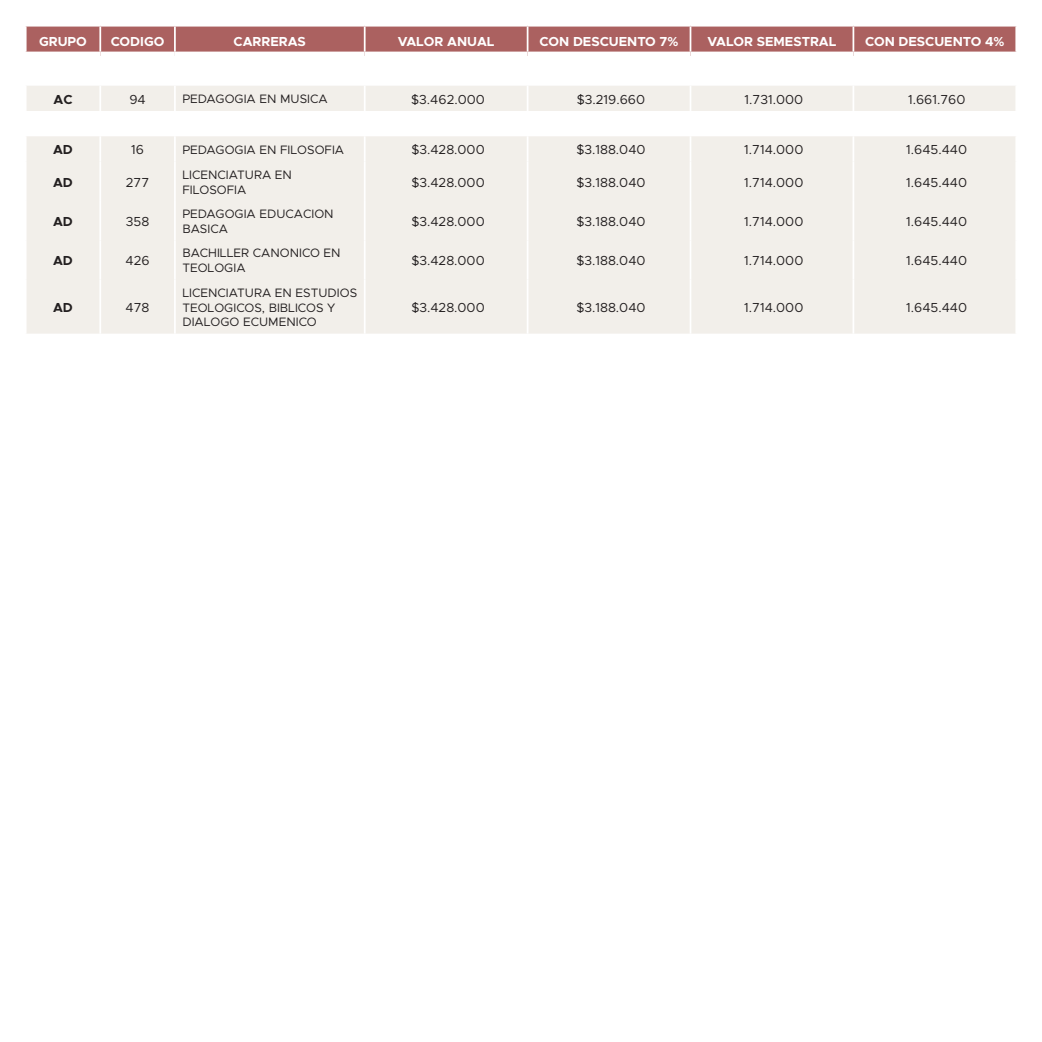
<style>
.page{position:relative;width:1042px;height:1042px;background:#fff}
.page>*{position:absolute;margin:0;border:0;box-sizing:border-box;transform-origin:0 0}
.Textogeneralcentrado{font:13.12px "Metropolis";color:#231f20}
.cabeza{font:700 13.12px "Metropolis";color:#fff}
.columnaDer{font:13.12px "Metropolis";color:#231f20}
.ColumnaIzq{font:700 13.12px "Metropolis";color:#231f20}
.JustificacionIzquierdaCarreras{font:12.25px/14.7px "Metropolis";color:#231f20}
</style>
<div class="page">
<svg style="left:27px;top:86px;width:988px;height:248px;background:#f3f0ec"></svg>
<svg style="left:26px;top:26px;width:989px;height:26px;background:#ae6766"></svg>
<hr style="left:690px;top:25px;width:163px;height:2px;background:#fff">
<hr style="left:689px;top:27px;width:2px;height:25px;background:#fff">
<hr style="left:853px;top:25px;width:164px;height:2px;background:#fff">
<hr style="left:852px;top:27px;width:2px;height:25px;background:#fff">
<hr style="left:99px;top:86px;width:2px;height:25px;background:#fff">
<hr style="left:174px;top:86px;width:2px;height:25px;background:#fff">
<svg style="left:364px;top:86px;width:1px;height:25px"></svg>
<svg style="left:527px;top:86px;width:1px;height:25px"></svg>
<hr style="left:689px;top:86px;width:2px;height:25px;background:#fff">
<hr style="left:852px;top:86px;width:2px;height:25px;background:#fff">
<hr style="left:99px;top:136px;width:2px;height:26px;background:#fff">
<hr style="left:174px;top:136px;width:2px;height:26px;background:#fff">
<svg style="left:364px;top:136px;width:1px;height:26px"></svg>
<svg style="left:527px;top:136px;width:1px;height:26px"></svg>
<hr style="left:689px;top:136px;width:2px;height:26px;background:#fff">
<hr style="left:852px;top:136px;width:2px;height:26px;background:#fff">
<hr style="left:99px;top:162px;width:2px;height:39px;background:#fff">
<hr style="left:174px;top:162px;width:2px;height:39px;background:#fff">
<hr style="left:364px;top:162px;width:1px;height:39px;background:#fff">
<hr style="left:527px;top:162px;width:1px;height:39px;background:#fff">
<hr style="left:689px;top:162px;width:2px;height:39px;background:#fff">
<hr style="left:852px;top:162px;width:2px;height:39px;background:#fff">
<hr style="left:99px;top:201px;width:2px;height:39px;background:#fff">
<hr style="left:174px;top:201px;width:2px;height:39px;background:#fff">
<hr style="left:364px;top:201px;width:1px;height:39px;background:#fff">
<hr style="left:527px;top:201px;width:1px;height:39px;background:#fff">
<hr style="left:689px;top:201px;width:2px;height:39px;background:#fff">
<hr style="left:852px;top:201px;width:2px;height:39px;background:#fff">
<hr style="left:99px;top:240px;width:2px;height:40px;background:#fff">
<hr style="left:174px;top:240px;width:2px;height:40px;background:#fff">
<hr style="left:364px;top:240px;width:1px;height:40px;background:#fff">
<hr style="left:527px;top:240px;width:1px;height:40px;background:#fff">
<hr style="left:689px;top:240px;width:2px;height:40px;background:#fff">
<hr style="left:852px;top:240px;width:2px;height:40px;background:#fff">
<hr style="left:99px;top:280px;width:2px;height:54px;background:#fff">
<hr style="left:174px;top:280px;width:2px;height:54px;background:#fff">
<hr style="left:364px;top:280px;width:1px;height:54px;background:#fff">
<hr style="left:527px;top:280px;width:1px;height:54px;background:#fff">
<hr style="left:689px;top:280px;width:2px;height:54px;background:#fff">
<hr style="left:852px;top:280px;width:2px;height:54px;background:#fff">
<p class="cabeza" style="left:39px;top:33px;width:49px">GRUPO</p>
<p class="cabeza" style="left:111px;top:33px;width:55px">CODIGO</p>
<p class="cabeza" style="left:234px;top:33px;width:74px">CARRERAS</p>
<p class="cabeza" style="left:398px;top:33px;width:98px">VALOR ANUAL</p>
<p class="cabeza" style="left:539px;top:33px;width:140px">CON DESCUENTO 7%</p>
<p class="cabeza" style="left:707px;top:33px;width:130px">VALOR SEMESTRAL</p>
<p class="cabeza" style="left:865px;top:33px;width:141px">CON DESCUENTO 4%</p>
<p class="ColumnaIzq" style="left:53px;top:91px;width:20px">AC</p>
<p class="Textogeneralcentrado" style="left:129px;top:91px;width:18px">94</p>
<p class="JustificacionIzquierdaCarreras" style="left:182px;top:92px;width:147px">PEDAGOGIA EN MUSICA</p>
<p class="Textogeneralcentrado" style="left:411px;top:91px;width:75px">$3.462.000</p>
<p class="Textogeneralcentrado" style="left:577px;top:91px;width:70px">$3.219.660</p>
<p class="Textogeneralcentrado" style="left:744px;top:91px;width:60px">1.731.000</p>
<p class="columnaDer" style="left:908px;top:91px;width:59px">1.661.760</p>
<p class="ColumnaIzq" style="left:53px;top:141px;width:21px">AD</p>
<p class="Textogeneralcentrado" style="left:131px;top:141px;width:14px">16</p>
<p class="JustificacionIzquierdaCarreras" style="left:182px;top:142px;width:163px">PEDAGOGIA EN FILOSOFIA</p>
<p class="Textogeneralcentrado" style="left:411px;top:141px;width:75px">$3.428.000</p>
<p class="Textogeneralcentrado" style="left:576px;top:141px;width:71px">$3.188.040</p>
<p class="Textogeneralcentrado" style="left:744px;top:141px;width:61px">1.714.000</p>
<p class="columnaDer" style="left:906px;top:141px;width:62px">1.645.440</p>
<p class="ColumnaIzq" style="left:53px;top:174px;width:21px">AD</p>
<p class="Textogeneralcentrado" style="left:126px;top:174px;width:25px">277</p>
<p class="JustificacionIzquierdaCarreras" style="left:182px;top:167px;width:111px">LICENCIATURA EN<br>FILOSOFIA</p>
<p class="Textogeneralcentrado" style="left:411px;top:174px;width:75px">$3.428.000</p>
<p class="Textogeneralcentrado" style="left:576px;top:174px;width:71px">$3.188.040</p>
<p class="Textogeneralcentrado" style="left:744px;top:174px;width:61px">1.714.000</p>
<p class="columnaDer" style="left:906px;top:174px;width:62px">1.645.440</p>
<p class="ColumnaIzq" style="left:53px;top:213px;width:21px">AD</p>
<p class="Textogeneralcentrado" style="left:126px;top:213px;width:25px">358</p>
<p class="JustificacionIzquierdaCarreras" style="left:182px;top:207px;width:153px">PEDAGOGIA EDUCACION<br>BASICA</p>
<p class="Textogeneralcentrado" style="left:411px;top:213px;width:75px">$3.428.000</p>
<p class="Textogeneralcentrado" style="left:576px;top:213px;width:71px">$3.188.040</p>
<p class="Textogeneralcentrado" style="left:744px;top:213px;width:61px">1.714.000</p>
<p class="columnaDer" style="left:906px;top:213px;width:62px">1.645.440</p>
<p class="ColumnaIzq" style="left:53px;top:252px;width:21px">AD</p>
<p class="Textogeneralcentrado" style="left:126px;top:252px;width:26px">426</p>
<p class="JustificacionIzquierdaCarreras" style="left:182px;top:246px;width:160px">BACHILLER CANONICO EN<br>TEOLOGIA</p>
<p class="Textogeneralcentrado" style="left:411px;top:252px;width:75px">$3.428.000</p>
<p class="Textogeneralcentrado" style="left:576px;top:252px;width:71px">$3.188.040</p>
<p class="Textogeneralcentrado" style="left:744px;top:252px;width:61px">1.714.000</p>
<p class="columnaDer" style="left:906px;top:252px;width:62px">1.645.440</p>
<p class="ColumnaIzq" style="left:53px;top:299px;width:21px">AD</p>
<p class="Textogeneralcentrado" style="left:126px;top:299px;width:26px">478</p>
<p class="JustificacionIzquierdaCarreras" style="left:182px;top:285px;width:176px">LICENCIATURA EN ESTUDIOS<br>TEOLOGICOS, BIBLICOS Y<br>DIALOGO ECUMENICO</p>
<p class="Textogeneralcentrado" style="left:411px;top:299px;width:75px">$3.428.000</p>
<p class="Textogeneralcentrado" style="left:576px;top:299px;width:71px">$3.188.040</p>
<p class="Textogeneralcentrado" style="left:744px;top:299px;width:61px">1.714.000</p>
<p class="columnaDer" style="left:906px;top:299px;width:62px">1.645.440</p>
</div>
